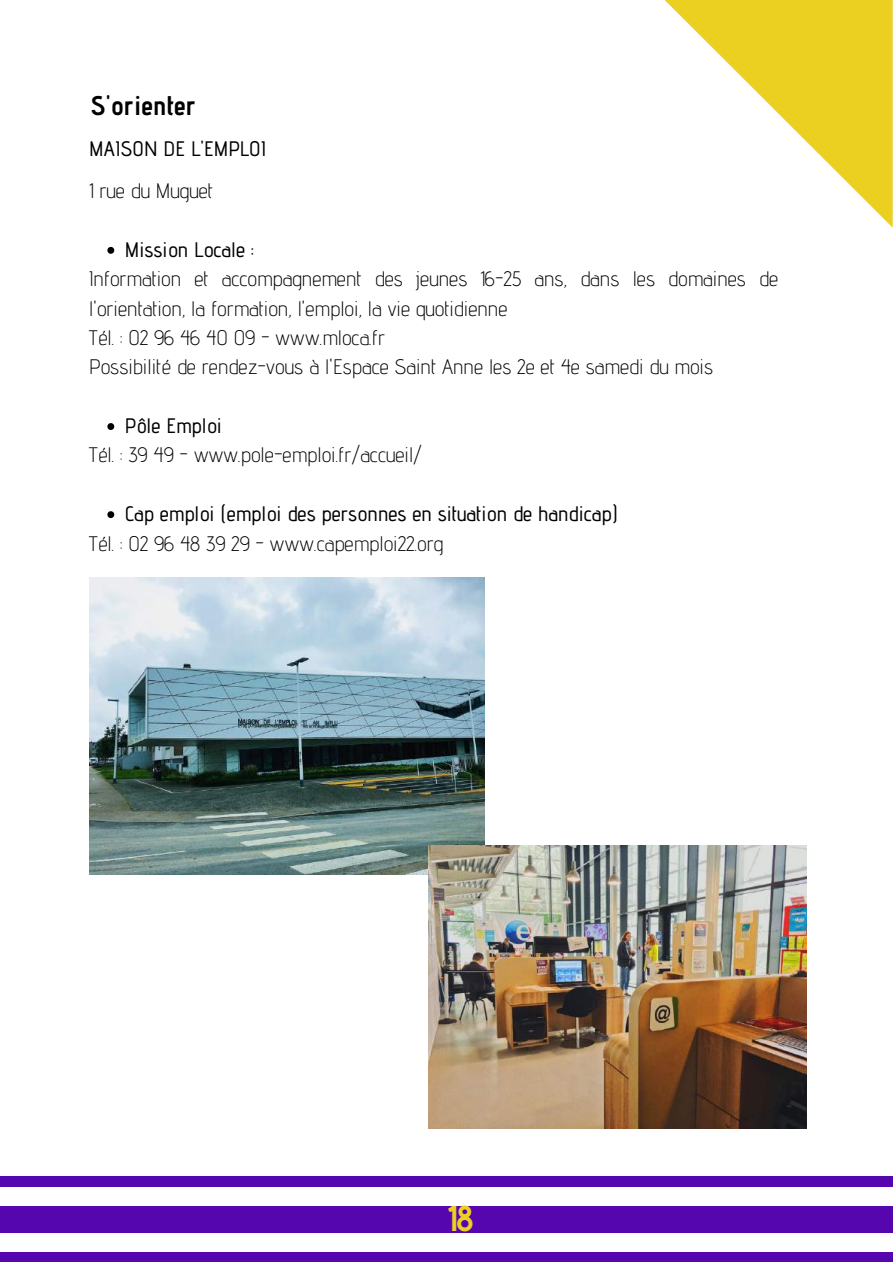
<style>
.page{position:relative;width:893px;height:1264px;background:#fff}
.page>*{position:absolute;margin:0;border:0;box-sizing:border-box;transform-origin:0 0}
.t1{font:700 36px "Advent Pro";color:#ebd022}
.t2{font:700 27px "Advent Pro";color:#000}
.t3{font:300 21px/29.4px "Advent Pro";color:#000}
.t4{font:500 21px "Advent Pro";color:#000}
</style>
<div class="page">
<svg style="left:664px;top:0;width:228px;height:227px"></svg>
<div style="left:0;top:1176px;width:892px;height:10px;background:#5606af"></div>
<div style="left:0;top:1251px;width:892px;height:11px;background:#5606af"></div>
<div style="left:0;top:1206px;width:892px;height:26px;background:#5606af"></div>
<img style="left:89px;top:577px;width:395px;height:297px">
<img style="left:428px;top:845px;width:378px;height:283px">
<svg style="left:107px;top:247px;width:7px;height:7px"></svg>
<svg style="left:107px;top:423px;width:7px;height:7px"></svg>
<svg style="left:107px;top:511px;width:7px;height:7px"></svg>
<p class="t2" style="left:91px;top:89px;width:107px">S'orienter</p>
<p class="t4" style="left:89px;top:136px;width:179px">MAISON DE L'EMPLOI</p>
<p class="t3" style="left:89px;top:176px;width:125px">1 rue du Muguet</p>
<p class="t4" style="left:125px;top:237px;width:130px">Mission Locale :</p>
<p class="t3" style="left:89px;top:264px;width:690px">Information et accompagnement des jeunes 16-25 ans, dans les domaines de l'orientation, la formation, l'emploi, la vie quotidienne<br>Tél. : 02 96 46 40 09 - www.mloca.fr<br>Possibilité de rendez-vous à l'Espace Saint Anne les 2e et 4e samedi du mois</p>
<p class="t4" style="left:125px;top:413px;width:98px">Pôle Emploi</p>
<p class="t3" style="left:89px;top:440px;width:334px">Tél. : 39 49 - www.pole-emploi.fr/accueil/</p>
<p class="t4" style="left:125px;top:501px;width:494px">Cap emploi (emploi des personnes en situation de handicap)</p>
<p class="t3" style="left:89px;top:528px;width:355px">Tél. : 02 96 48 39 29 - www.capemploi22.org</p>
<h1 class="t1" style="left:447px;top:1196px;width:27px">18</h1>
</div>
